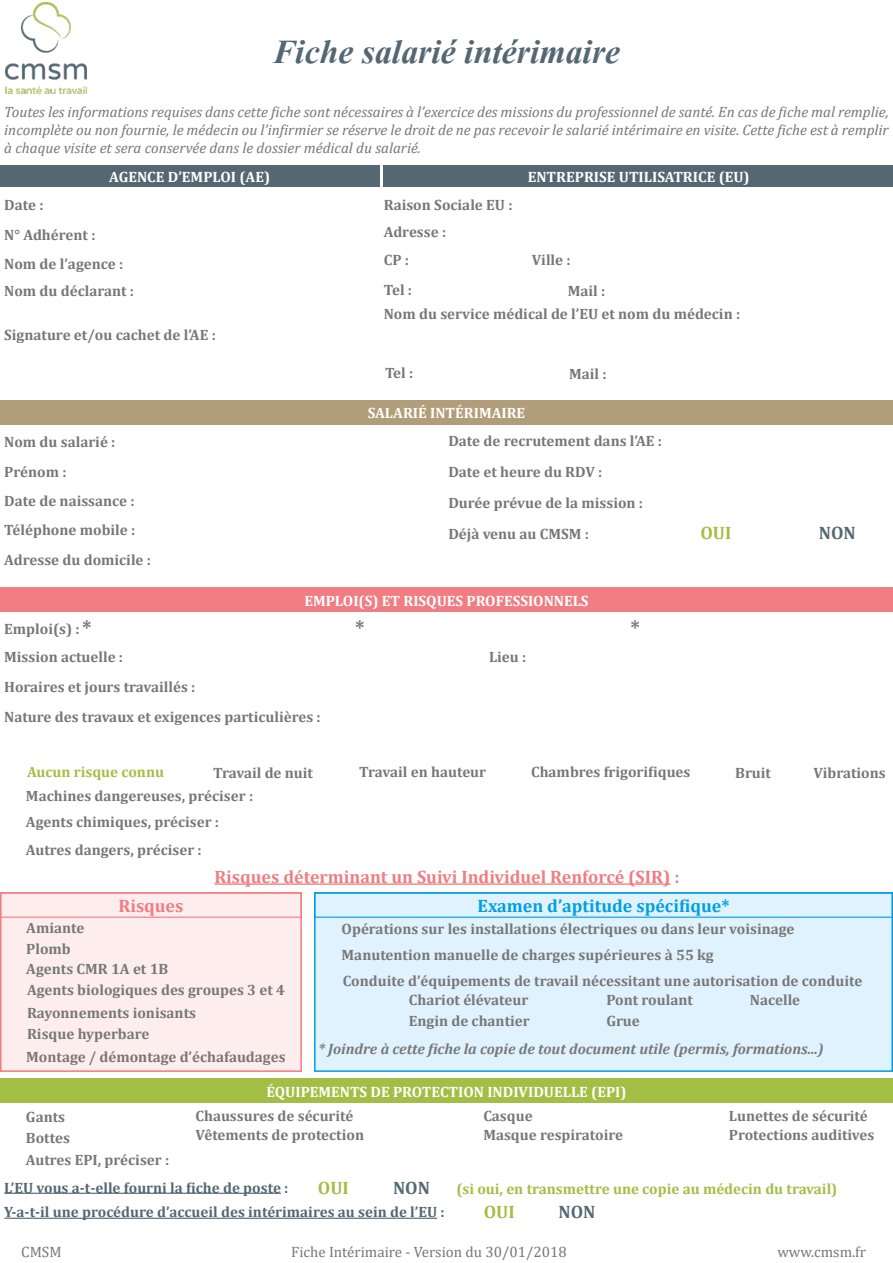
<style>
.page{position:relative;width:893px;height:1263px;background:#fff}
.page>*{position:absolute;margin:0;border:0;box-sizing:border-box;transform-origin:0 0}
.t1{font:700 42px "Vijaya";color:#546772}
.t2{font:700 21px "Cambria";color:#787778}
.t3{font:700 18px "Cambria";color:#ef7d81}
.t4{font:700 18px "Cambria";color:#009fe3}
.t5{font:700 18px "Cambria";color:#a3be44}
.t6{font:700 18px "Cambria";color:#546772}
.t7{font:700 15px "Cambria";color:#787778}
.t8{font:italic 15px/18px "Cambria";color:#787778;text-align:justify}
.t9{font:700 15px "Cambria";color:#fff}
.t10{font:700 15px "Cambria";color:#546772}
.t11{font:italic 700 15px "Cambria";color:#787778}
.t12{font:700 15px "Cambria";color:#a3be44}
.t13{font:15px "Cambria";color:#787778}
</style>
<div class="page">
<div style="left:315px;top:893px;width:577px;height:178px;background:#dff2fd"></div>
<div style="left:314px;top:892px;width:579px;height:180px;border:2px solid #009fe3"></div>
<div style="left:1px;top:893px;width:300px;height:178px;background:#fdeeed"></div>
<div style="left:0;top:892px;width:302px;height:180px;border:2px solid #ef7d81"></div>
<img style="left:5px;top:3px;width:82px;height:90px">
<hr style="left:214px;top:883px;width:456px;height:2px;background:#ef7d81">
<hr style="left:4px;top:1193px;width:277px;height:1px;background:#546772">
<hr style="left:4px;top:1218px;width:433px;height:1px;background:#546772">
<div style="left:314px;top:892px;width:579px;height:26px;border:1px solid #009fe3"></div>
<div style="left:0;top:892px;width:302px;height:26px;border:1px solid #ef7d81"></div>
<div style="left:0;top:165px;width:379px;height:22px;background:#546772"></div>
<div style="left:384px;top:165px;width:509px;height:22px;background:#546772"></div>
<div style="left:0;top:1078px;width:893px;height:25px;background:#a3be44"></div>
<div style="left:0;top:400px;width:893px;height:25px;background:#b29d7a"></div>
<div style="left:0;top:588px;width:893px;height:24px;background:#ef7d81"></div>
<p class="t1" style="left:273px;top:19px;width:349px">Fiche salarié intérimaire</p>
<p class="t8" style="left:4px;top:103px;width:886px">Toutes les informations requises dans cette fiche sont nécessaires à l’exercice des missions du professionnel de santé. En cas de fiche mal remplie, incomplète ou non fournie, le médecin ou l’infirmier se réserve le droit de ne pas recevoir le salarié intérimaire en visite. Cette fiche est à remplir à chaque visite et sera conservée dans le dossier médical du salarié.</p>
<p class="t7" style="left:4px;top:194px;width:41px">Date :</p>
<p class="t9" style="left:109px;top:166px;width:162px">AGENCE D’EMPLOI (AE)</p>
<p class="t9" style="left:528px;top:166px;width:223px">ENTREPRISE UTILISATRICE (EU)</p>
<p class="t7" style="left:384px;top:194px;width:130px">Raison Sociale EU :</p>
<p class="t7" style="left:4px;top:224px;width:93px">N° Adhérent :</p>
<p class="t7" style="left:4px;top:253px;width:120px">Nom de l’agence :</p>
<p class="t7" style="left:4px;top:280px;width:131px">Nom du déclarant :</p>
<p class="t7" style="left:4px;top:324px;width:213px">Signature et/ou cachet de l’AE :</p>
<p class="t7" style="left:4px;top:431px;width:113px">Nom du salarié :</p>
<p class="t7" style="left:4px;top:461px;width:64px">Prénom :</p>
<p class="t7" style="left:4px;top:491px;width:132px">Date de naissance :</p>
<p class="t7" style="left:4px;top:520px;width:133px">Téléphone mobile :</p>
<p class="t7" style="left:4px;top:549px;width:148px">Adresse du domicile :</p>
<p class="t7" style="left:384px;top:221px;width:64px">Adresse :</p>
<p class="t7" style="left:384px;top:249px;width:27px">CP :</p>
<p class="t7" style="left:532px;top:249px;width:40px">Ville :</p>
<p class="t7" style="left:384px;top:279px;width:30px">Tel :</p>
<p class="t7" style="left:568px;top:280px;width:39px">Mail :</p>
<p class="t7" style="left:384px;top:303px;width:358px">Nom du service médical de l’EU et nom du médecin :</p>
<p class="t7" style="left:385px;top:362px;width:30px">Tel :</p>
<p class="t9" style="left:368px;top:402px;width:159px">SALARIÉ INTÉRIMAIRE</p>
<p class="t7" style="left:569px;top:363px;width:39px">Mail :</p>
<p class="t7" style="left:448px;top:430px;width:215px">Date de recrutement dans l’AE :</p>
<p class="t7" style="left:448px;top:461px;width:156px">Date et heure du RDV :</p>
<p class="t7" style="left:448px;top:492px;width:196px">Durée prévue de la mission :</p>
<p class="t7" style="left:448px;top:523px;width:142px">Déjà venu au CMSM :</p>
<p class="t9" style="left:304px;top:590px;width:286px">EMPLOI(S) ET RISQUES PROFESSIONNELS</p>
<p class="t5" style="left:700px;top:520px;width:32px">OUI</p>
<p class="t2" style="left:82px;top:613px;width:11px">*</p>
<p class="t2" style="left:355px;top:613px;width:11px">*</p>
<p class="t2" style="left:631px;top:613px;width:11px">*</p>
<p class="t7" style="left:4px;top:618px;width:77px">Emploi(s) :</p>
<p class="t7" style="left:4px;top:647px;width:120px">Mission actuelle :</p>
<p class="t7" style="left:4px;top:676px;width:193px">Horaires et jours travaillés :</p>
<p class="t7" style="left:4px;top:706px;width:318px">Nature des travaux et exigences particulières :</p>
<p class="t12" style="left:27px;top:761px;width:138px">Aucun risque connu</p>
<p class="t7" style="left:213px;top:762px;width:102px">Travail de nuit</p>
<p class="t7" style="left:26px;top:785px;width:229px">Machines dangereuses, préciser :</p>
<p class="t7" style="left:26px;top:811px;width:195px">Agents chimiques, préciser :</p>
<p class="t7" style="left:26px;top:839px;width:177px">Autres dangers, préciser :</p>
<p class="t7" style="left:489px;top:647px;width:39px">Lieu :</p>
<p class="t7" style="left:359px;top:761px;width:128px">Travail en hauteur</p>
<p class="t7" style="left:531px;top:761px;width:161px">Chambres frigorifiques</p>
<p class="t3" style="left:214px;top:864px;width:467px">Risques déterminant un Suivi Individuel Renforcé (SIR) :</p>
<p class="t7" style="left:735px;top:762px;width:37px">Bruit</p>
<p class="t3" style="left:118px;top:893px;width:67px">Risques</p>
<p class="t4" style="left:478px;top:893px;width:253px">Examen d’aptitude spécifique*</p>
<p class="t7" style="left:26px;top:918px;width:60px">Amiante</p>
<p class="t7" style="left:342px;top:919px;width:454px">Opérations sur les installations électriques ou dans leur voisinage</p>
<p class="t6" style="left:819px;top:520px;width:38px">NON</p>
<p class="t7" style="left:813px;top:762px;width:74px">Vibrations</p>
<p class="t7" style="left:26px;top:938px;width:46px">Plomb</p>
<p class="t7" style="left:26px;top:958px;width:144px">Agents CMR 1A et 1B</p>
<p class="t7" style="left:27px;top:979px;width:260px">Agents biologiques des groupes 3 et 4</p>
<p class="t7" style="left:27px;top:1002px;width:171px">Rayonnements ionisants</p>
<p class="t7" style="left:27px;top:1023px;width:124px">Risque hyperbare</p>
<p class="t7" style="left:26px;top:1046px;width:261px">Montage / démontage d’échafaudages</p>
<p class="t7" style="left:342px;top:944px;width:374px">Manutention manuelle de charges supérieures à 55 kg</p>
<p class="t7" style="left:343px;top:971px;width:521px">Conduite d’équipements de travail nécessitant une autorisation de conduite</p>
<p class="t7" style="left:409px;top:990px;width:121px">Chariot élévateur</p>
<p class="t7" style="left:409px;top:1010px;width:122px">Engin de chantier</p>
<p class="t7" style="left:606px;top:990px;width:88px">Pont roulant</p>
<p class="t7" style="left:606px;top:1010px;width:35px">Grue</p>
<p class="t7" style="left:750px;top:990px;width:52px">Nacelle</p>
<p class="t11" style="left:318px;top:1038px;width:507px">* Joindre à cette fiche la copie de tout document utile (permis, formations...)</p>
<p class="t7" style="left:26px;top:1106px;width:41px">Gants</p>
<p class="t7" style="left:26px;top:1128px;width:45px">Bottes</p>
<p class="t7" style="left:26px;top:1149px;width:145px">Autres EPI, préciser :</p>
<p class="t9" style="left:266px;top:1081px;width:362px">ÉQUIPEMENTS DE PROTECTION INDIVIDUELLE (EPI)</p>
<p class="t7" style="left:195px;top:1105px;width:160px">Chaussures de sécurité</p>
<p class="t7" style="left:195px;top:1124px;width:170px">Vêtements de protection</p>
<p class="t7" style="left:483px;top:1105px;width:51px">Casque</p>
<p class="t7" style="left:729px;top:1105px;width:141px">Lunettes de sécurité</p>
<p class="t7" style="left:483px;top:1124px;width:141px">Masque respiratoire</p>
<p class="t7" style="left:729px;top:1124px;width:147px">Protections auditives</p>
<p class="t10" style="left:4px;top:1177px;width:286px">L’EU vous a-t-elle fourni la fiche de poste :</p>
<p class="t10" style="left:4px;top:1202px;width:442px">Y-a-t-il une procédure d’accueil des intérimaires au sein de l’EU :</p>
<p class="t5" style="left:318px;top:1175px;width:32px">OUI</p>
<p class="t6" style="left:393px;top:1175px;width:38px">NON</p>
<p class="t12" style="left:456px;top:1178px;width:383px">(si oui, en transmettre une copie au médecin du travail)</p>
<p class="t5" style="left:484px;top:1199px;width:32px">OUI</p>
<p class="t6" style="left:558px;top:1199px;width:38px">NON</p>
<p class="t13" style="left:21px;top:1243px;width:42px">CMSM</p>
<p class="t13" style="left:291px;top:1243px;width:277px">Fiche Intérimaire - Version du 30/01/2018</p>
<p class="t13" style="left:777px;top:1243px;width:90px">www.cmsm.fr</p>
</div>
